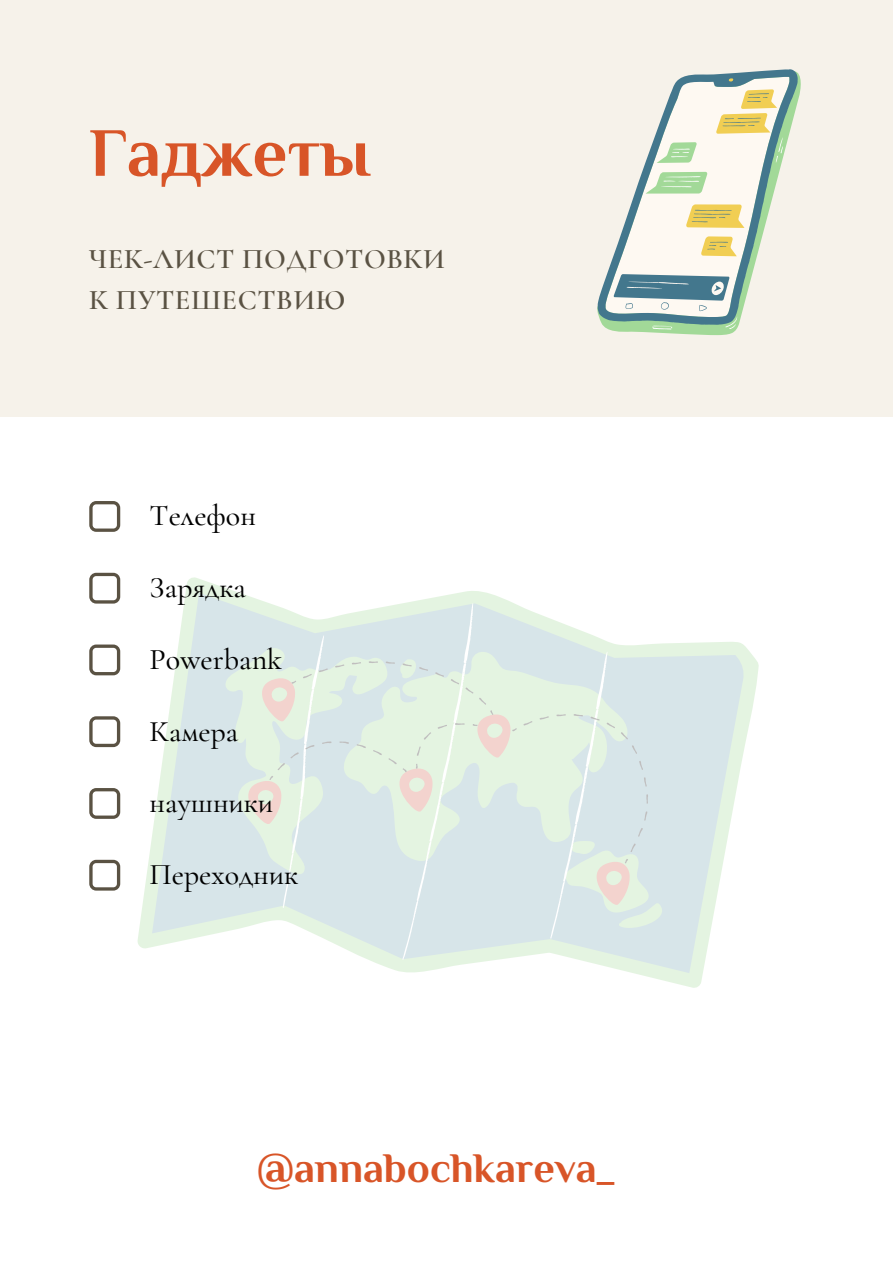
<style>
.page{position:relative;width:893px;height:1264px;background:#fff}
.page>*{position:absolute;margin:0;border:0;box-sizing:border-box;transform-origin:0 0}
.t1{font:700 69px "Philosopher";color:#d85528}
.t2{font:700 42px "Philosopher";color:#d85528}
.t3{font:500 30px "Cormorant Garamond";color:#000}
.t4{font:500 29.85px "Cormorant Garamond";color:#000}
.t5{font:600 28.5px/41.5px "Cormorant Garamond";letter-spacing:.02em;color:#5a5243}
</style>
<div class="page">
<div style="left:0;top:0;width:892px;height:417px;background:#f6f2ea"></div>
<svg style="left:89px;top:501px;width:31px;height:31px"></svg>
<svg style="left:89px;top:572px;width:31px;height:31px"></svg>
<svg style="left:89px;top:644px;width:31px;height:31px"></svg>
<svg style="left:89px;top:716px;width:31px;height:31px"></svg>
<svg style="left:89px;top:788px;width:31px;height:30px"></svg>
<svg style="left:89px;top:859px;width:31px;height:31px"></svg>
<svg style="left:137px;top:577px;width:622px;height:411px"></svg>
<svg style="left:152px;top:593px;width:592px;height:380px;fill:#d7e5e9"></svg>
<svg style="left:283px;top:603px;width:324px;height:356px;fill:#d7e5e9"></svg>
<svg style="left:238px;top:676px;width:392px;height:230px;fill:#d7e5e9"></svg>
<svg style="left:269px;top:661px;width:379px;height:202px"></svg>
<svg style="left:603px;top:72px;width:198px;height:263px"></svg>
<svg style="left:597px;top:69px;width:200px;height:256px"></svg>
<h1 class="t1" style="left:89px;top:130px;width:283px">Гаджеты</h1>
<p class="t5" style="left:89px;top:238px;width:357px">ЧЕК-ЛИСТ ПОДГОТОВКИ<br>К ПУТЕШЕСТВИЮ</p>
<p class="t3" style="left:150px;top:497px;width:108px">Телефон</p>
<p class="t3" style="left:150px;top:569px;width:98px">Зарядка</p>
<p class="t3" style="left:150px;top:641px;width:134px">Powerbank</p>
<p class="t4" style="left:150px;top:713px;width:90px">Камера</p>
<p class="t3" style="left:150px;top:784px;width:125px">наушники</p>
<p class="t3" style="left:150px;top:856px;width:150px">Переходник</p>
<h2 class="t2" style="left:257px;top:1154px;width:359px">@annabochkareva_</h2>
</div>
